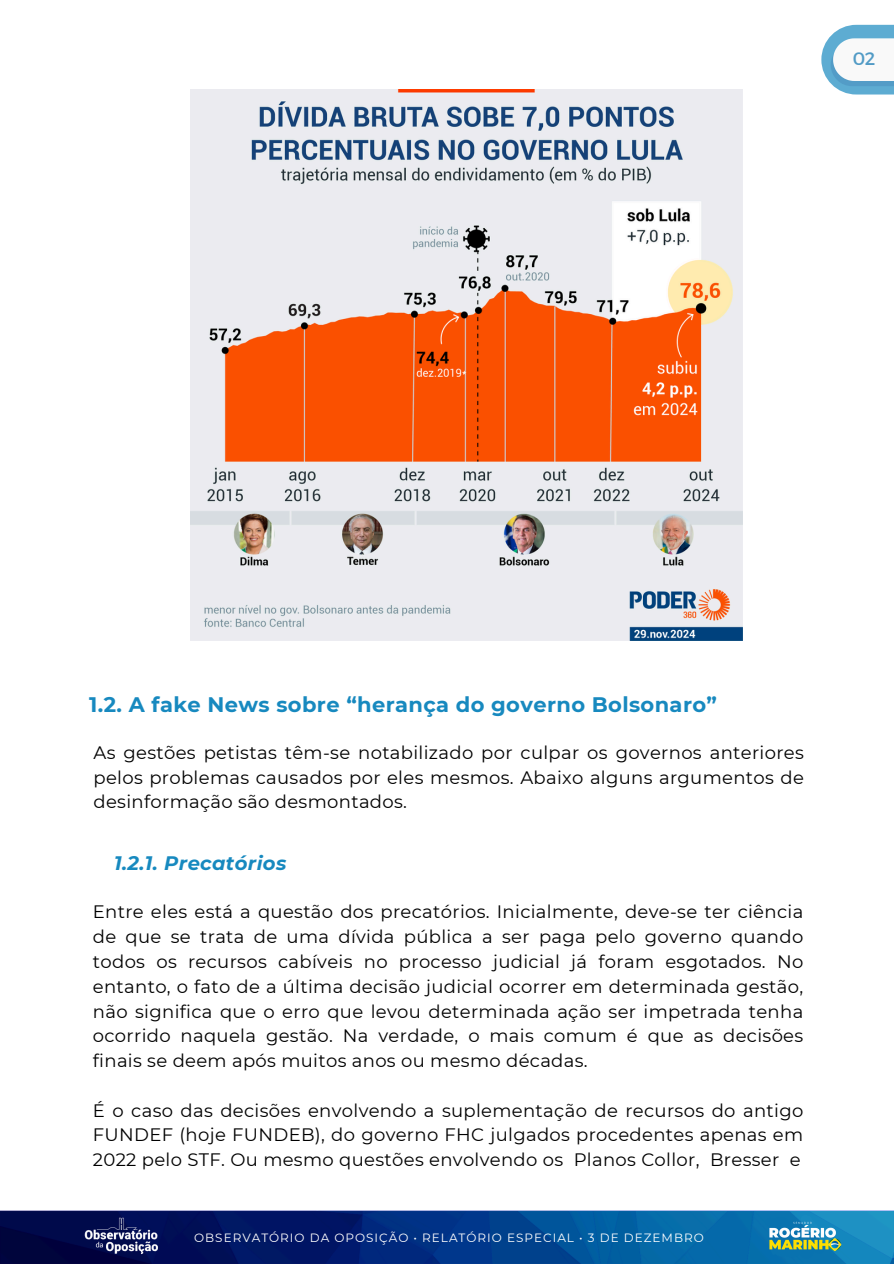
<style>
.page{position:relative;width:894px;height:1264px;background:#fff}
.page>*{position:absolute;margin:0;border:0;box-sizing:border-box;transform-origin:0 0}
.t1{font:700 21px "Montserrat";letter-spacing:.02em;color:#1789bf}
.t2{font:italic 700 19.5px "Montserrat";letter-spacing:.02em;color:#1789bf}
.t3{font:18px/24.8px "Montserrat";letter-spacing:.02em;color:#000;text-align:justify}
.t4{font:18px "Montserrat";color:#0972af}
.t5{font:12px "Montserrat";letter-spacing:.085em;color:#fff}
</style>
<div class="page">
<img style="left:0;top:1210px;width:893px;height:53px">
<svg style="left:765px;top:1214px;width:58px;height:44px"></svg>
<img style="left:761px;top:1215px;width:84px;height:42px">
<svg style="left:821px;top:25px;width:72px;height:69px"></svg>
<img style="left:190px;top:89px;width:552px;height:552px">
<p class="t4" style="left:851px;top:47px;width:25px">02</p>
<p class="t1" style="left:89px;top:692px;width:629px">1.2. A fake News sobre “herança do governo Bolsonaro”</p>
<p class="t3" style="left:93px;top:740px;width:711px">As gestões petistas têm-se notabilizado por culpar os governos anteriores pelos problemas causados por eles mesmos. Abaixo alguns argumentos de desinformação são desmontados.</p>
<p class="t2" style="left:114px;top:851px;width:174px">1.2.1. Precatórios</p>
<p class="t3" style="left:93px;top:899px;width:711px">Entre eles está a questão dos precatórios. Inicialmente, deve-se ter ciência de que se trata de uma dívida pública a ser paga pelo governo quando todos os recursos cabíveis no processo judicial já foram esgotados. No entanto, o fato de a última decisão judicial ocorrer em determinada gestão, não significa que o erro que levou determinada ação ser impetrada tenha ocorrido naquela gestão. Na verdade, o mais comum é que as decisões finais se deem após muitos anos ou mesmo décadas.</p>
<p class="t3" style="left:93px;top:1097px;width:711px">É o caso das decisões envolvendo a suplementação de recursos do antigo FUNDEF (hoje FUNDEB), do governo FHC julgados procedentes apenas em 2022 pelo STF. Ou mesmo questões envolvendo os Planos Collor, Bresser e</p>
<h2 class="t5" style="left:194px;top:1229px;width:511px">OBSERVATÓRIO DA OPOSIÇÃO • RELATÓRIO ESPECIAL • 3 DE DEZEMBRO</h2>
</div>
